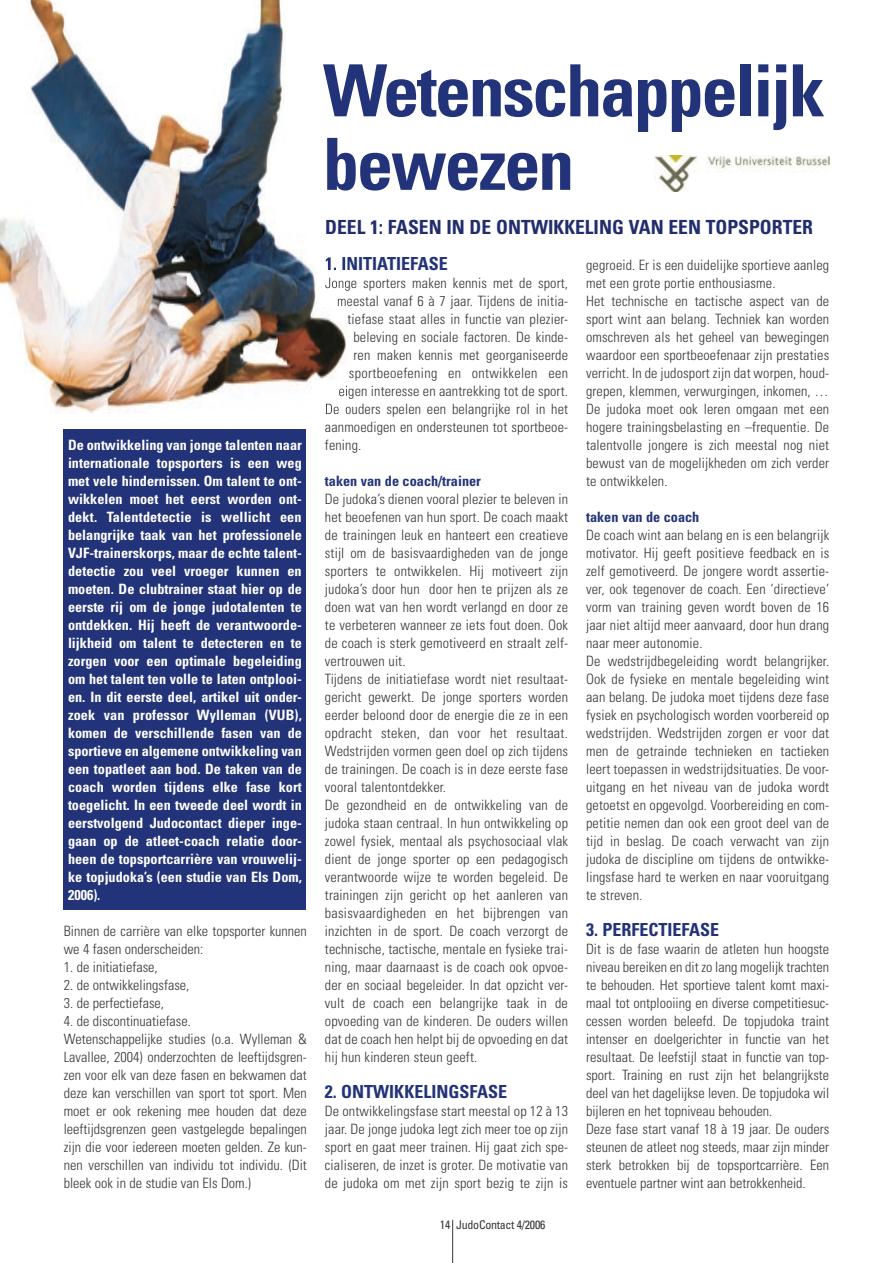
<style>
.page{position:relative;width:893px;height:1263px;background:#fff}
.page>*{position:absolute;margin:0;border:0;box-sizing:border-box;transform-origin:0 0}
.t1{font:700 condensed 72px/73.5px "Univers LT Std";letter-spacing:-.03em;color:#223379}
.t2{font:700 condensed 19.5px "Univers LT Std";color:#222d6d}
.t3{font:700 condensed 18px "Univers LT Std";color:#223379}
.t4{font:300 condensed 14.25px/18px "Univers LT Std";letter-spacing:.01em;color:#363738}
.t5{font:700 condensed 14.25px/18px "Univers LT Std";color:#fff;text-align:justify}
.t6{font:700 condensed 14.25px "Univers LT Std";color:#223379}
.t7{font:condensed 12px "Univers LT Std";letter-spacing:-.025em;color:#363738}
</style>
<div class="page">
<hr style="left:452px;top:1220px;width:1px;height:43px;background:#363738">
<img style="left:0;top:0;width:347px;height:414px">
<img style="left:326px;top:257px;width:21px;height:13px">
<img style="left:325px;top:278px;width:22px;height:13px">
<svg style="left:338px;top:296px;width:9px;height:13px"></svg>
<svg style="left:339px;top:386px;width:8px;height:13px"></svg>
<img style="left:326px;top:404px;width:21px;height:10px">
<img style="left:323px;top:64px;width:24px;height:68px">
<img style="left:327px;top:138px;width:20px;height:53px">
<div style="left:64px;top:429px;width:242px;height:481px;background:#223379"></div>
<img style="left:655px;top:156px;width:174px;height:35px">
<p class="t5" style="left:68px;top:436px;width:235px">De ontwikkeling van jonge talenten naar internationale topsporters is een weg met vele hindernissen. Om talent te ont&shy;wikkelen moet het eerst worden ont&shy;dekt. Talentdetectie is wellicht een belangrijke taak van het professionele VJf-trainerskorps, maar de echte talent&shy;detectie zou veel vroeger kunnen en moeten. De clubtrainer staat hier op de eerste rij om de jonge judotalenten te ontdekken. Hij heeft de verantwoorde&shy;lijkheid om talent te detecteren en te zorgen voor een optimale begeleiding om het talent ten volle te laten ontplooi&shy;en. In dit eerste deel, artikel uit onder&shy;zoek van professor Wylleman (VUB), komen de verschillende fasen van de sportieve en algemene ontwikkeling van een topatleet aan bod. De taken van de coach worden tijdens elke fase kort toegelicht. In een tweede deel wordt in eerstvolgend Judocontact dieper inge&shy;gaan op de atleet-coach relatie door&shy;heen de topsportcarrière van vrouwelij&shy;ke topjudoka’s (een studie van Els Dom, 2006).</p>
<p class="t4" style="left:64px;top:922px;width:245px">Binnen de carrière van elke topsporter kunnen we 4 fasen onderscheiden:</p>
<p class="t4" style="left:64px;top:958px;width:95px">1. de initiatiefase,</p>
<p class="t4" style="left:64px;top:976px;width:127px">2. de ontwikkelingsfase,</p>
<p class="t4" style="left:64px;top:994px;width:102px">3. de perfectiefase,</p>
<p class="t4" style="left:64px;top:1012px;width:245px">4. de discontinuatiefase.<br>Wetenschappelijke studies (o.a. Wylleman &amp; Lavallee, 2004) onderzochten de leeftijdsgren&shy;zen voor elk van deze fasen en bekwamen dat deze kan verschillen van sport tot sport. Men moet er ook rekening mee houden dat deze leeftijdsgrenzen geen vastgelegde bepalingen zijn die voor iedereen moeten gelden. Ze kun&shy;nen verschillen van individu tot individu. (Dit bleek ook in de studie van Els Dom.)</p>
<h1 class="t1" style="left:323px;top:54px;width:503px">Wetenschappelijk bewezen</h1>
<h2 class="t2" style="left:325px;top:215px;width:489px">DEEL 1: fASEN IN DE ONTWIKKELING VAN EEN TOPSPORTER</h2>
<p class="t3" style="left:325px;top:253px;width:124px">1. INITIATIEfASE</p>
<p class="t4" style="left:325px;top:274px;width:245px">Jonge sporters maken kennis met de sport,</p>
<p class="t4" style="left:337px;top:292px;width:233px">meestal vanaf 6 à 7 jaar. Tijdens de initia-</p>
<p class="t4" style="left:347px;top:310px;width:222px">tiefase staat alles in functie van plezier-</p>
<p class="t4" style="left:353px;top:328px;width:216px">beleving en sociale factoren. De kinde-</p>
<p class="t4" style="left:353px;top:346px;width:216px">ren maken kennis met georganiseerde</p>
<p class="t4" style="left:349px;top:364px;width:220px">sportbeoefening en ontwikkelen een</p>
<p class="t4" style="left:338px;top:382px;width:231px">eigen interesse en aantrekking tot de sport.</p>
<p class="t4" style="left:325px;top:400px;width:245px">De ouders spelen een belangrijke rol in het</p>
<p class="t4" style="left:325px;top:418px;width:245px">aanmoedigen en ondersteunen tot sportbeoe-</p>
<p class="t4" style="left:325px;top:436px;width:38px">fening.</p>
<p class="t6" style="left:325px;top:472px;width:158px">taken van de coach/trainer</p>
<p class="t4" style="left:325px;top:490px;width:245px">De judoka’s dienen vooral plezier te beleven in het beoefenen van hun sport. De coach maakt de trainingen leuk en hanteert een creatieve stijl om de basisvaardigheden van de jonge sporters te ontwikkelen. Hij motiveert zijn judoka’s door hun door hen te prijzen als ze doen wat van hen wordt verlangd en door ze te verbeteren wanneer ze iets fout doen. Ook de coach is sterk gemotiveerd en straalt zelf&shy;vertrouwen uit.<br>Tijdens de initiatiefase wordt niet resultaat&shy;gericht gewerkt. De jonge sporters worden eerder beloond door de energie die ze in een opdracht steken, dan voor het resultaat.<br>Wedstrijden vormen geen doel op zich tijdens de trainingen. De coach is in deze eerste fase vooral talentontdekker.<br>De gezondheid en de ontwikkeling van de judoka staan centraal. In hun ontwikkeling op zowel fysiek, mentaal als psychosociaal vlak dient de jonge sporter op een pedagogisch verantwoorde wijze te worden begeleid. De trainingen zijn gericht op het aanleren van basisvaardigheden en het bijbrengen van inzichten in de sport. De coach verzorgt de technische, tactische, mentale en fysieke trai&shy;ning, maar daarnaast is de coach ook opvoe&shy;der en sociaal begeleider. In dat opzicht ver&shy;vult de coach een belangrijke taak in de opvoeding van de kinderen. De ouders willen dat de coach hen helpt bij de opvoeding en dat hij hun kinderen steun geeft.</p>
<p class="t3" style="left:325px;top:1081px;width:184px">2. ONTWIKKELINGSfASE</p>
<p class="t4" style="left:325px;top:1102px;width:245px;text-align:justify">De ontwikkelingsfase start meestal op 12 à 13 jaar. De jonge judoka legt zich meer toe op zijn sport en gaat meer trainen. Hij gaat zich spe&shy;cialiseren, de inzet is groter. De motivatie van de judoka om met zijn sport bezig te zijn is</p>
<p class="t7" style="left:440px;top:1217px;width:107px">14 JudoContact 4/2006</p>
<p class="t4" style="left:586px;top:256px;width:245px">gegroeid. Er is een duidelijke sportieve aanleg met een grote portie enthousiasme.<br>Het technische en tactische aspect van de sport wint aan belang. Techniek kan worden omschreven als het geheel van bewegingen waardoor een sportbeoefenaar zijn prestaties verricht. In de judosport zijn dat worpen, houd&shy;grepen, klemmen, verwurgingen, inkomen, … De judoka moet ook leren omgaan met een hogere trainingsbelasting en –frequentie. De talentvolle jongere is zich meestal nog niet bewust van de mogelijkheden om zich verder te ontwikkelen.</p>
<p class="t6" style="left:586px;top:508px;width:115px">taken van de coach</p>
<p class="t4" style="left:586px;top:526px;width:245px">De coach wint aan belang en is een belangrijk motivator. Hij geeft positieve feedback en is zelf gemotiveerd. De jongere wordt assertie&shy;ver, ook tegenover de coach. Een ‘directieve’ vorm van training geven wordt boven de 16 jaar niet altijd meer aanvaard, door hun drang naar meer autonomie.<br>De wedstrijdbegeleiding wordt belangrijker.<br>Ook de fysieke en mentale begeleiding wint aan belang. De judoka moet tijdens deze fase fysiek en psychologisch worden voorbereid op wedstrijden. Wedstrijden zorgen er voor dat men de getrainde technieken en tactieken leert toepassen in wedstrijdsituaties. De voor&shy;uitgang en het niveau van de judoka wordt getoetst en opgevolgd. Voorbereiding en com&shy;petitie nemen dan ook een groot deel van de tijd in beslag. De coach verwacht van zijn judoka de discipline om tijdens de ontwikke&shy;lingsfase hard te werken en naar vooruitgang te streven.</p>
<p class="t3" style="left:586px;top:919px;width:135px">3. PERfECTIEfASE</p>
<p class="t4" style="left:586px;top:940px;width:245px">Dit is de fase waarin de atleten hun hoogste niveau bereiken en dit zo lang mogelijk trachten te behouden. Het sportieve talent komt maxi&shy;maal tot ontplooiing en diverse competitiesuc&shy;cessen worden beleefd. De topjudoka traint intenser en doelgerichter in functie van het resultaat. De leefstijl staat in functie van top&shy;sport. Training en rust zijn het belangrijkste deel van het dagelijkse leven. De topjudoka wil bijleren en het topniveau behouden.<br>Deze fase start vanaf 18 à 19 jaar. De ouders steunen de atleet nog steeds, maar zijn minder sterk betrokken bij de topsportcarrière. Een eventuele partner wint aan betrokkenheid.</p>
</div>
